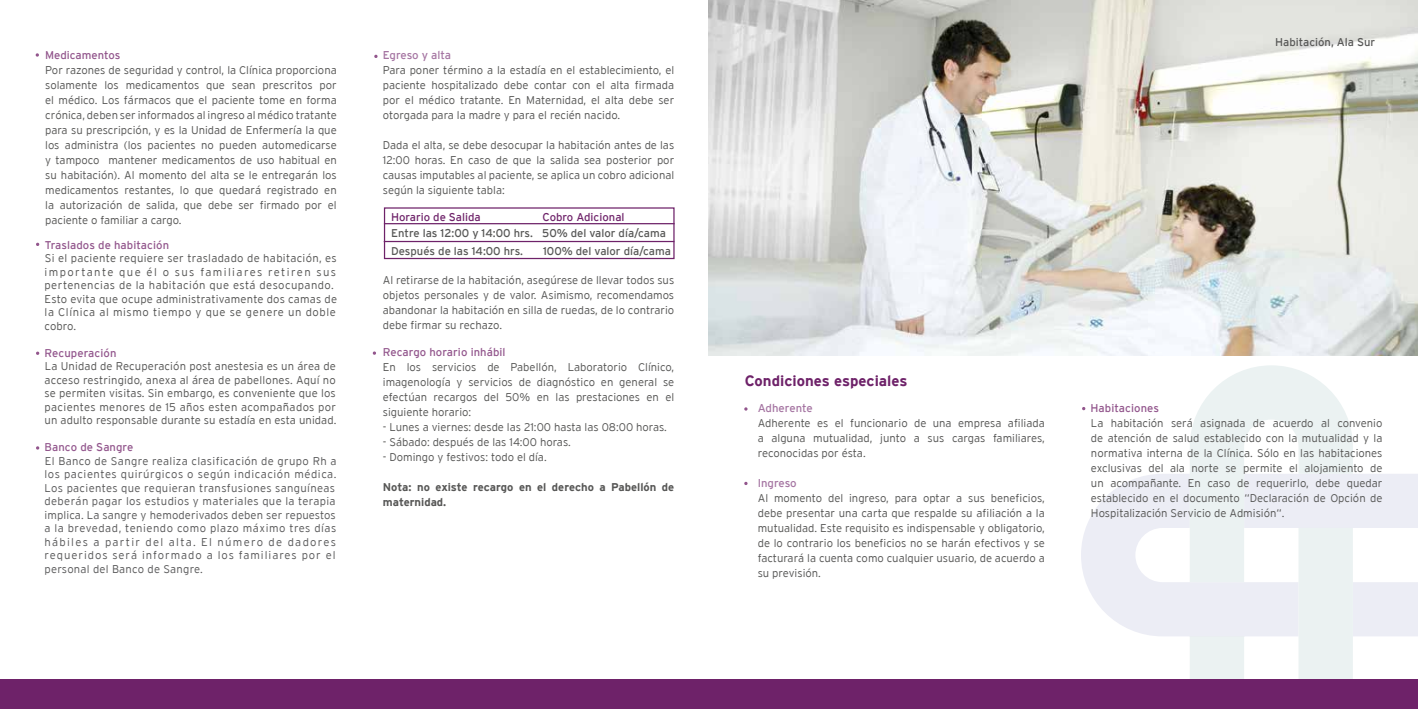
<style>
.page{position:relative;width:1418px;height:709px;background:#fff}
.page>*{position:absolute;margin:0;border:0;box-sizing:border-box;transform-origin:0 0}
.t1{font:700 15px "Interstate";color:#6e2269}
.t2{font:11.38px "Interstate";letter-spacing:-.005em;color:#a575a2}
.t3{font:300 11.25px/15px "Interstate";color:#575756;text-align:justify}
.t4{font:300 11.25px/13.5px "Interstate";letter-spacing:.03em;color:#5a5a5b}
.t5{font:300 11.25px/13.5px "Interstate";letter-spacing:.035em;color:#575756}
.t6{font:11.25px/17.5px "Interstate";color:#575756}
.t7{font:11.25px "Interstate";letter-spacing:.01em;color:#92558c}
.t8{font:700 11.25px/15px "Interstate";color:#575756}
.t9{font:11.25px "Interstate";color:#6e2269}
</style>
<div class="page">
<svg style="left:1081px;top:474px;width:336px;height:162px;fill:#ecedf5"></svg>
<svg style="left:1189px;top:365px;width:163px;height:314px;fill:#ecf2f5"></svg>
<div style="left:1298px;top:528px;width:54px;height:151px;background:#ebf2f2"></div>
<img style="left:709px;top:1px;width:708px;height:354px">
<div style="left:705px;top:679px;width:712px;height:30px;background:#6e2269"></div>
<svg style="left:36px;top:53px;width:3px;height:4px"></svg>
<div style="left:384px;top:207px;width:290px;height:52px;border:1px solid #6e2269"></div>
<hr style="left:384px;top:223px;width:290px;height:1px;background:#6e2269">
<hr style="left:384px;top:241px;width:290px;height:1px;background:#6e2269">
<svg style="left:373px;top:351px;width:3px;height:4px"></svg>
<div style="left:0;top:679px;width:708px;height:30px;background:#6e2269"></div>
<p class="t7" style="left:45px;top:49px;width:77px">Medicamentos</p>
<p class="t3" style="left:45px;top:62px;width:293px">Por razones de seguridad y control, la Clínica proporciona solamente los medicamentos que sean prescritos por el médico. Los fármacos que el paciente tome en forma crónica, deben ser informados al ingreso al médico tratante para su prescripción, y es la Unidad de Enfermería la que los administra (los pacientes no pueden automedicarse y tampoco mantener medicamentos de uso habitual en su habitación). Al momento del alta se le entregarán los medicamentos restantes, lo que quedará registrado en la autorización de salida, que debe ser firmado por el paciente o familiar a cargo.</p>
<p class="t7" style="left:45px;top:238px;width:126px">Traslados de habitación</p>
<p class="t5" style="left:45px;top:251px;width:294px">Si el paciente requiere ser trasladado de habitación, es importante que él o sus familiares retiren sus pertenencias de la habitación que está desocupando.<br>Esto evita que ocupe administrativamente dos camas de la Clínica al mismo tiempo y que se genere un doble cobro.</p>
<p class="t7" style="left:45px;top:346px;width:73px">Recuperación</p>
<p class="t3" style="left:45px;top:359px;width:293px;line-height:13.5px">La Unidad de Recuperación post anestesia es un área de acceso restringido, anexa al área de pabellones. Aquí no se permiten visitas. Sin embargo, es conveniente que los pacientes menores de 15 años esten acompañados por un adulto responsable durante su estadía en esta unidad.</p>
<p class="t7" style="left:45px;top:441px;width:90px">Banco de Sangre</p>
<p class="t4" style="left:45px;top:454px;width:293px">El Banco de Sangre realiza clasificación de grupo Rh a los pacientes quirúrgicos o según indicación médica.<br>Los pacientes que requieran transfusiones sanguíneas deberán pagar los estudios y materiales que la terapia implica. La sangre y hemoderivados deben ser repuestos a la brevedad, teniendo como plazo máximo tres días hábiles a partir del alta. El número de dadores requeridos será informado a los familiares por el personal del Banco de Sangre.</p>
<p class="t2" style="left:383px;top:49px;width:70px">Egreso y alta</p>
<p class="t3" style="left:383px;top:63px;width:293px">Para poner término a la estadía en el establecimiento, el paciente hospitalizado debe contar con el alta firmada por el médico tratante. En Maternidad, el alta debe ser otorgada para la madre y para el recién nacido.</p>
<p class="t3" style="left:383px;top:138px;width:293px">Dada el alta, se debe desocupar la habitación antes de las 12:00 horas. En caso de que la salida sea posterior por causas imputables al paciente, se aplica un cobro adicional según la siguiente tabla:</p>
<p class="t9" style="left:391px;top:210px;width:91px">Horario de Salida</p>
<p class="t9" style="left:542px;top:210px;width:83px">Cobro Adicional</p>
<p class="t6" style="left:391px;top:224px;width:143px">Entre las 12:00 y 14:00 hrs.<br>Después de las 14:00 hrs.</p>
<p class="t6" style="left:542px;top:224px;width:130px">50% del valor día/cama<br>100% del valor día/cama</p>
<p class="t3" style="left:383px;top:273px;width:293px">Al retirarse de la habitación, asegúrese de llevar todos sus objetos personales y de valor. Asimismo, recomendamos abandonar la habitación en silla de ruedas, de lo contrario debe firmar su rechazo.</p>
<p class="t7" style="left:383px;top:346px;width:124px">Recargo horario inhábil</p>
<p class="t3" style="left:383px;top:359px;width:293px">En los servicios de Pabellón, Laboratorio Clínico, imagenología y servicios de diagnóstico en general se efectúan recargos del 50% en las prestaciones en el siguiente horario:</p>
<p class="t3" style="left:383px;top:419px;width:286px">- Lunes a viernes: desde las 21:00 hasta las 08:00 horas.</p>
<p class="t3" style="left:383px;top:434px;width:189px">- Sábado: después de las 14:00 horas.</p>
<p class="t3" style="left:383px;top:449px;width:165px">- Domingo y festivos: todo el día.</p>
<p class="t8" style="left:383px;top:479px;width:293px">Nota: no existe recargo en el derecho a Pabellón de maternidad.</p>
<p class="t6" style="left:1275px;top:33px;width:102px">Habitación, Ala Sur</p>
<h1 class="t1" style="left:745px;top:372px;width:164px">Condiciones especiales</h1>
<p class="t2" style="left:757px;top:401px;width:56px">Adherente</p>
<p class="t3" style="left:757px;top:415px;width:288px">Adherente es el funcionario de una empresa afiliada a alguna mutualidad, junto a sus cargas familiares, reconocidas por ésta.</p>
<p class="t2" style="left:757px;top:476px;width:41px">Ingreso</p>
<p class="t3" style="left:757px;top:490px;width:289px">Al momento del ingreso, para optar a sus beneficios, debe presentar una carta que respalde su afiliación a la mutualidad. Este requisito es indispensable y obligatorio, de lo contrario los beneficios no se harán efectivos y se facturará la cuenta como cualquier usuario, de acuerdo a su previsión.</p>
<p class="t7" style="left:1090px;top:401px;width:70px">Habitaciones</p>
<p class="t3" style="left:1090px;top:416px;width:293px">La habitación será asignada de acuerdo al convenio de atención de salud establecido con la mutualidad y la normativa interna de la Clínica. Sólo en las habitaciones exclusivas del ala norte se permite el alojamiento de un acompañante. En caso de requerirlo, debe quedar establecido en el documento “Declaración de Opción de Hospitalización Servicio de Admisión“.</p>
</div>
